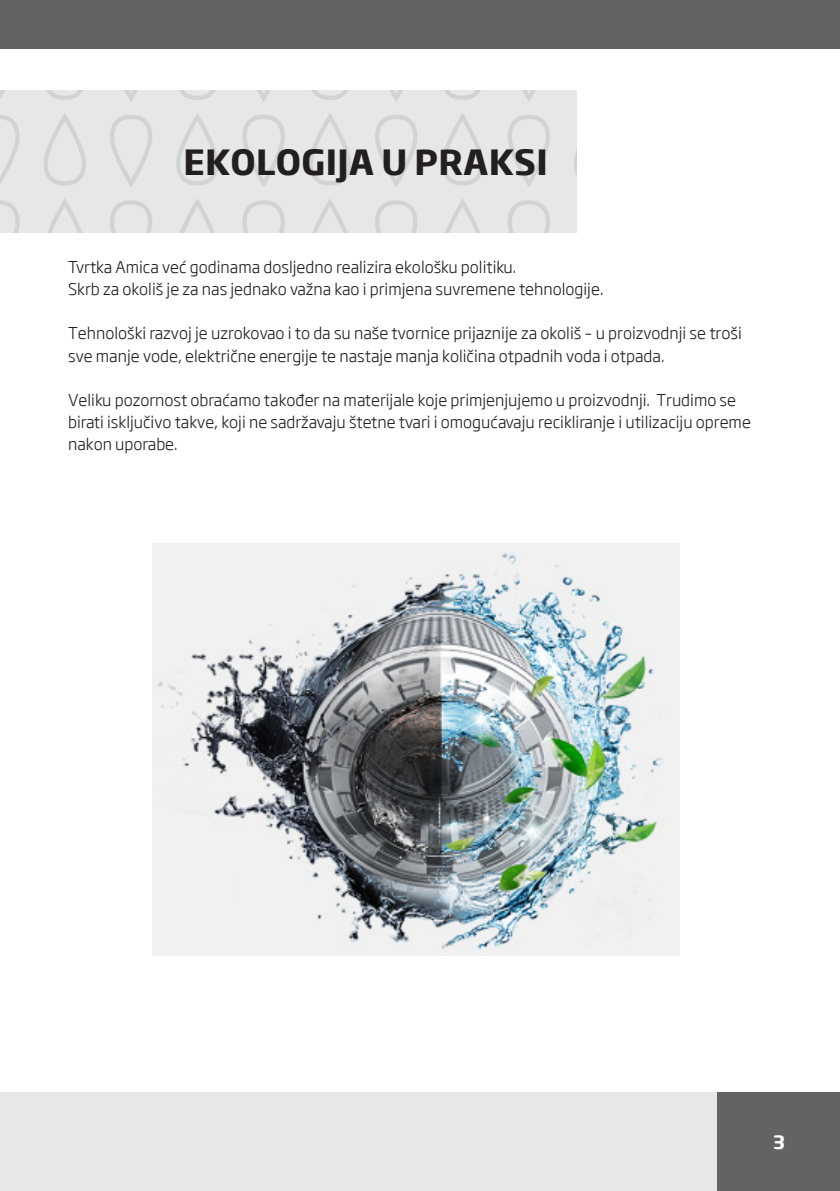
<style>
.page{position:relative;width:840px;height:1191px;background:#fff}
.page>*{position:absolute;margin:0;border:0;box-sizing:border-box;transform-origin:0 0}
.t1{font:700 34px "Soho Gothic Pro";letter-spacing:.005em;color:#231f20}
.t2{font:700 18px "Soho Gothic Pro";color:#fff}
.BODY-PODSTAWOWE_szanowny-kliencie{font:300 16px/22px "Soho Gothic Pro";color:#231f20}
</style>
<div class="page">
<div style="left:0;top:1092px;width:839px;height:99px;background:#e6e7e9"></div>
<div style="left:716px;top:1092px;width:123px;height:99px;background:#636366"></div>
<img style="left:0;top:91px;width:575px;height:142px">
<div style="left:0;top:0;width:839px;height:49px;background:#636366"></div>
<img style="left:152px;top:543px;width:526px;height:412px">
<p class="t1" style="left:183px;top:135px;width:365px">EKOLOGIJA U PRAKSI</p>
<p class="BODY-PODSTAWOWE_szanowny-kliencie" style="left:68px;top:256px;width:449px">Tvrtka Amica već godinama dosljedno realizira ekološku politiku.</p>
<p class="BODY-PODSTAWOWE_szanowny-kliencie" style="left:68px;top:278px;width:536px">Skrb za okoliš je za nas jednako važna kao i primjena suvremene tehnologije.</p>
<p class="BODY-PODSTAWOWE_szanowny-kliencie" style="left:68px;top:322px;width:674px">Tehnološki razvoj je uzrokovao i to da su naše tvornice prijaznije za okoliš – u proizvodnji se troši sve manje vode, električne energije te nastaje manja količina otpadnih voda i otpada.</p>
<p class="BODY-PODSTAWOWE_szanowny-kliencie" style="left:68px;top:388px;width:684px">Veliku pozornost obraćamo također na materijale koje primjenjujemo u proizvodnji. Trudimo se birati isključivo takve, koji ne sadržavaju štetne tvari i omogućavaju recikliranje i utilizaciju opreme nakon uporabe.</p>
<p class="t2" style="left:772px;top:1127px;width:13px">3</p>
</div>
